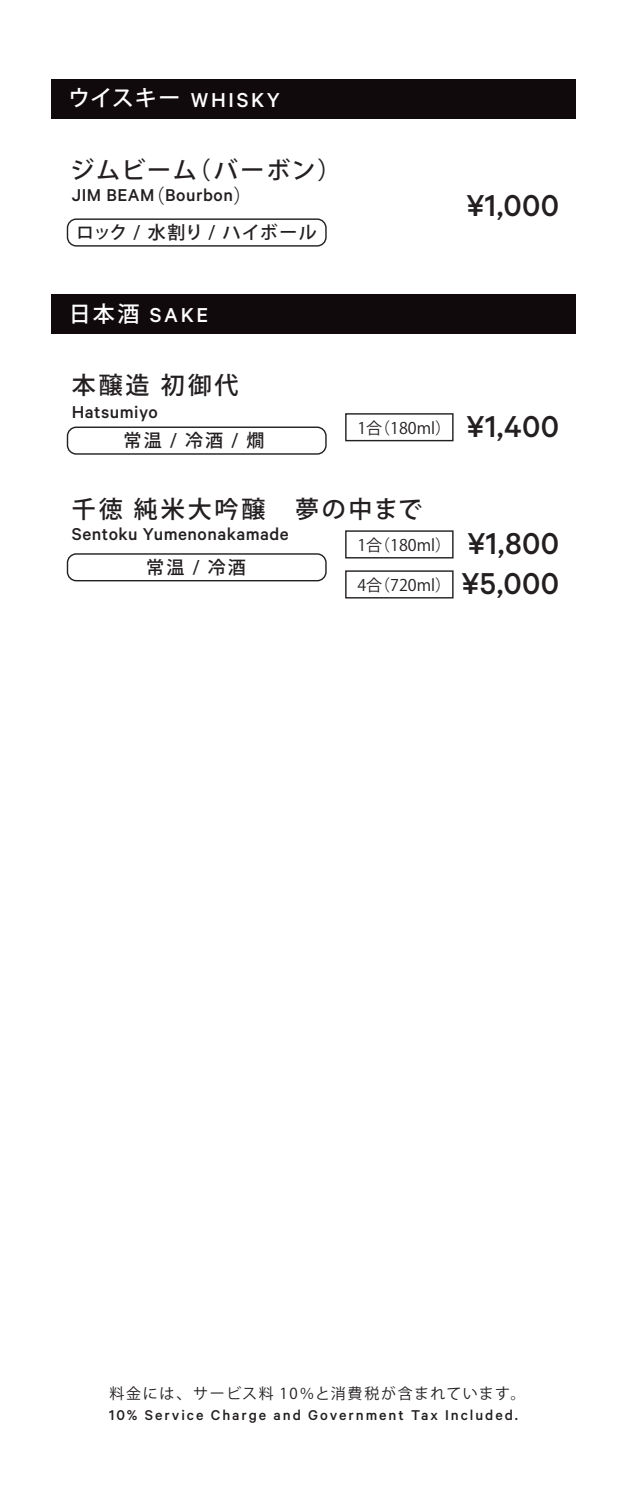
<style>
.page{position:relative;width:624px;height:1486px;background:#fff}
.page>*{position:absolute;margin:0;border:0;box-sizing:border-box;transform-origin:0 0}
.t1{font:500 34px "Calibre";letter-spacing:.01em;color:#231f20}
.t2{font:500 24px "Koz Go Pro";letter-spacing:.11em;color:#231f20}
.t3{font:500 24px "Koz Go Pro";letter-spacing:.07em;color:#231f20}
.t4{font:500 22.6px "Calibre";letter-spacing:.12em;color:#fff}
.t5{font:500 19.2px "Calibre";letter-spacing:.025em;color:#231f20}
.t6{font:500 18px "Koz Go Pro";letter-spacing:.035em;color:#231f20}
.t7{font:500 18px "Koz Go Pro";letter-spacing:.08em;color:#231f20}
.t8{font:500 16px "Calibre";letter-spacing:.12em;color:#231f20}
.t9{font:16px "Koz Go Pro";color:#231f20}
.t10{font:15px "Koz Go Pro";letter-spacing:.1em;color:#231f20}
.s1{font-family:"Koz Go Pro";font-size:22px}
.s2{font-family:"Koz Go Pr 6 N";font-weight:400}
.s3{font-family:"Calibre";font-weight:500;font-size:34px}
</style>
<div class="page">
<div style="left:52px;top:79px;width:524px;height:39px;background:#110a0c"></div>
<div style="left:52px;top:295px;width:524px;height:39px;background:#110a0c"></div>
<div style="left:345px;top:413px;width:108px;height:28px;border:1px solid #231f20"></div>
<div style="left:345px;top:530px;width:108px;height:28px;border:1px solid #231f20"></div>
<div style="left:345px;top:570px;width:108px;height:28px;border:1px solid #231f20"></div>
<div style="left:67px;top:218px;width:259px;height:28px;border:1px solid #231f20;border-radius:9px"></div>
<div style="left:67px;top:426px;width:259px;height:28px;border:1px solid #231f20;border-radius:9px"></div>
<div style="left:67px;top:553px;width:259px;height:28px;border:1px solid #231f20;border-radius:9px"></div>
<p class="t4" style="left:68px;top:86px;width:213px"><span class="s1">ウイスキー</span> WHISKY</p>
<p class="t3" style="left:71px;top:154px;width:272px">ジムビーム（バーボン）</p>
<p class="t5" style="left:72px;top:184px;width:182px">JIM BEAM<span class="s2">（</span>Bourbon<span class="s2">）</span></p>
<p class="t6" style="left:76px;top:221px;width:242px">ロック / 水割り / ハイボール</p>
<p class="t4" style="left:69px;top:302px;width:141px"><span class="s1">日本酒</span> SAKE</p>
<p class="t2" style="left:72px;top:370px;width:168px">本醸造 初御代</p>
<p class="t5" style="left:72px;top:401px;width:87px">Hatsumiyo</p>
<p class="t7" style="left:123px;top:429px;width:143px">常温 / 冷酒 / 燗</p>
<h1 class="t1" style="left:466px;top:185px;width:95px">¥1,000</h1>
<p class="t9" style="left:357px;top:418px;width:95px">1合（180ml）</p>
<h1 class="t1" style="left:466px;top:406px;width:94px">¥1,400</h1>
<p class="t2" style="left:72px;top:494px;width:352px">千徳純米大吟醸　夢の中まで</p>
<p class="t5" style="left:72px;top:522px;width:218px">Sentoku Yumenonakamade</p>
<p class="t9" style="left:357px;top:535px;width:203px">1合（180ml） <span class="s3">¥1,800</span></p>
<p class="t9" style="left:357px;top:575px;width:203px">4合（720ml） <span class="s3">¥5,000</span></p>
<p class="t7" style="left:146px;top:556px;width:101px">常温 / 冷酒</p>
<p class="t10" style="left:109px;top:1383px;width:417px">料金には、サービス料 10％と消費税が含まれています。</p>
<p class="t8" style="left:109px;top:1405px;width:410px">10% Service Charge and Government Tax Included.</p>
</div>
